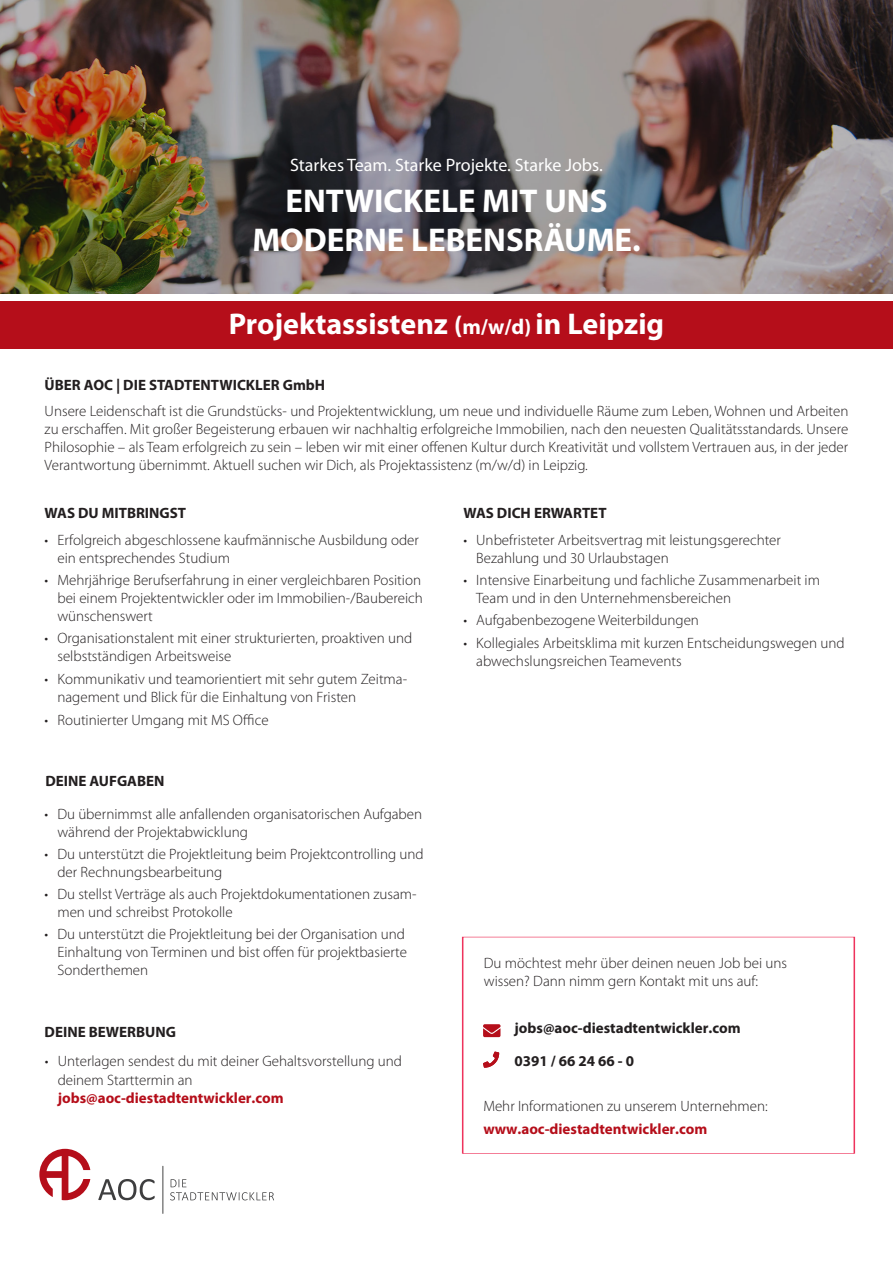
<style>
.page{position:relative;width:893px;height:1263px;background:#fff}
.page>*{position:absolute;margin:0;border:0;box-sizing:border-box;transform-origin:0 0}
.t1{font:700 33px "Myriad Pro";color:#fff}
.t2{font:700 30px "Myriad Pro";color:#fff}
.t3{font:18px "Myriad Pro";color:#fff}
.t4{font:300 15px/18px "Myriad Pro";color:#231f20}
.t5{font:700 15px/32.8px "Myriad Pro";color:#231f20}
.s1{font-size:26.55px}
.s2{font-size:21.6px}
.s3{font-weight:700;color:#b50e1a}
</style>
<div class="page">
<div style="left:462px;top:936px;width:393px;height:218px;border:1px solid #ee335c"></div>
<div style="left:0;top:301px;width:893px;height:48px;background:#b50e1a"></div>
<img style="left:0;top:0;width:893px;height:293px">
<svg style="left:98px;top:1166px;width:176px;height:48px"></svg>
<svg style="left:39px;top:1149px;width:51px;height:51px"></svg>
<svg style="left:483px;top:1051px;width:16px;height:17px"></svg>
<svg style="left:483px;top:1024px;width:17px;height:13px"></svg>
<p class="t3" style="left:290px;top:154px;width:314px">Starkes Team. Starke Projekte. Starke Jobs.</p>
<p class="t1" style="left:285px;top:179px;width:323px">ENTWICKELE MIT UNS</p>
<p class="t1" style="left:252px;top:219px;width:390px">MODERNE LEBENSRÄUME.</p>
<p class="t2" style="left:229px;top:304px;width:437px">Projektassistenz <span class="s1">(</span><span class="s2">m/w/d)</span> in Leipzig</p>
<p class="t5" style="left:45px;top:368px;width:282px">ÜBER AOC | DIE STADTENTWICKLER GmbH</p>
<p class="t4" style="left:45px;top:402px;width:805px;text-align:justify">Unsere Leidenschaft ist die Grundstücks- und Projektentwicklung, um neue und individuelle Räume zum Leben, Wohnen und Arbeiten zu erschaffen. Mit großer Begeisterung erbauen wir nachhaltig erfolgreiche Immobilien, nach den neuesten Qualitätsstandards. Unsere Philosophie – als Team erfolgreich zu sein – leben wir mit einer offenen Kultur durch Kreativität und vollstem Vertrauen aus, in der jeder Verantwortung übernimmt. Aktuell suchen wir Dich, als Projektassistenz (m/w/d) in Leipzig.</p>
<p class="t5" style="left:45px;top:496px;width:143px">WAS DU MITBRINGST</p>
<p class="t4" style="left:57px;top:531px;width:363px;text-indent:-13px">• Erfolgreich abgeschlossene kaufmännische Ausbildung oder ein entsprechendes Studium</p>
<p class="t4" style="left:57px;top:571px;width:367px;text-indent:-13px">• Mehrjährige Berufserfahrung in einer vergleichbaren Position bei einem Projektentwickler oder im Immobilien-/Baubereich wünschenswert</p>
<p class="t4" style="left:57px;top:629px;width:356px;text-indent:-13px">• Organisationstalent mit einer strukturierten, proaktiven und selbstständigen Arbeitsweise</p>
<p class="t4" style="left:57px;top:669px;width:351px;text-indent:-13px">• Kommunikativ und teamorientiert mit sehr gutem Zeitma&shy;nagement und Blick für die Einhaltung von Fristen</p>
<p class="t4" style="left:45px;top:711px;width:226px">• Routinierter Umgang mit MS Office</p>
<p class="t5" style="left:45px;top:764px;width:121px">DEINE AUFGABEN</p>
<p class="t4" style="left:57px;top:804px;width:366px;text-indent:-13px">• Du übernimmst alle anfallenden organisatorischen Aufgaben während der Projektabwicklung</p>
<p class="t4" style="left:57px;top:845px;width:368px;text-indent:-13px">• Du unterstützt die Projektleitung beim Projektcontrolling und der Rechnungsbearbeitung</p>
<p class="t4" style="left:57px;top:885px;width:361px;text-indent:-13px">• Du stellst Verträge als auch Projektdokumentationen zusam&shy;men und schreibst Protokolle</p>
<p class="t4" style="left:57px;top:925px;width:351px;text-indent:-13px">• Du unterstützt die Projektleitung bei der Organisation und<br>Einhaltung von Terminen und bist offen für projektbasierte<br>Sonderthemen</p>
<p class="t5" style="left:45px;top:1015px;width:133px">DEINE BEWERBUNG</p>
<p class="t4" style="left:58px;top:1052px;width:346px;text-indent:-13px">• Unterlagen sendest du mit deiner Gehaltsvorstellung und deinem Starttermin an <span class="s3">jobs@aoc-diestadtentwickler.com</span></p>
<p class="t5" style="left:463px;top:496px;width:145px">WAS DICH ERWARTET</p>
<p class="t4" style="left:476px;top:531px;width:306px;text-indent:-13px">• Unbefristeter Arbeitsvertrag mit leistungsgerechter<br>Bezahlung und 30 Urlaubstagen</p>
<p class="t4" style="left:476px;top:571px;width:345px;text-indent:-13px">• Intensive Einarbeitung und fachliche Zusammenarbeit im<br>Team und in den Unternehmensbereichen</p>
<p class="t4" style="left:463px;top:611px;width:237px">• Aufgabenbezogene Weiterbildungen</p>
<p class="t4" style="left:476px;top:633px;width:370px;text-indent:-13px">• Kollegiales Arbeitsklima mit kurzen Entscheidungswegen und abwechslungsreichen Teamevents</p>
<p class="t4" style="left:484px;top:953px;width:305px">Du möchtest mehr über deinen neuen Job bei uns wissen? Dann nimm gern Kontakt mit uns auf:</p>
<p class="t5" style="left:514px;top:1011px;width:228px">jobs@aoc-diestadtentwickler.com<br>0391 / 66 24 66 - 0</p>
<p class="t4" style="left:483px;top:1095px;width:286px;line-height:22.8px">Mehr Informationen zu unserem Unternehmen: <span class="s3">www.aoc-diestadtentwickler.com</span></p>
</div>
